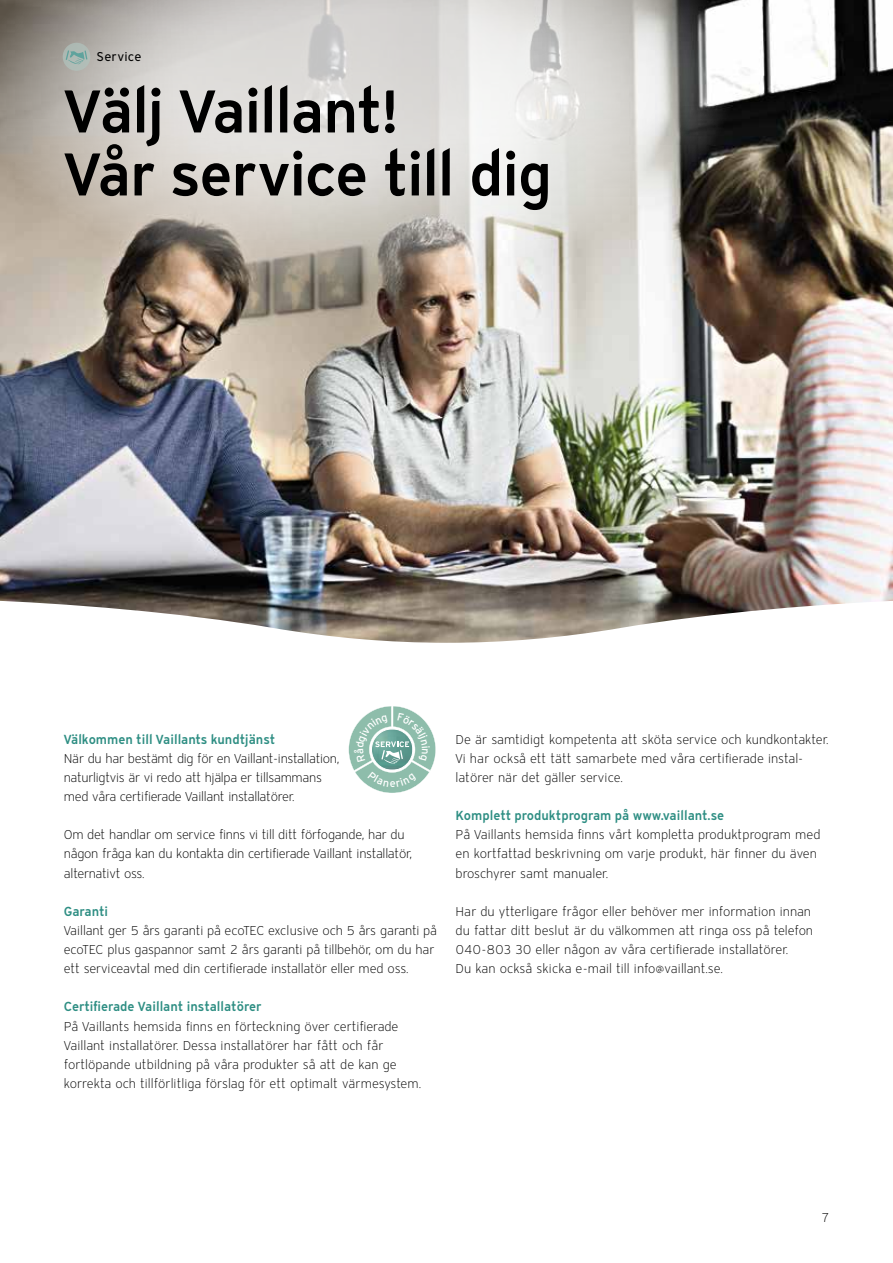
<style>
.page{position:relative;width:893px;height:1263px;background:#fff}
.page>*{position:absolute;margin:0;border:0;box-sizing:border-box;transform-origin:0 0}
.t1{font:600 60px/63px "Vaillant 13";letter-spacing:-.025em;color:#000}
.t2{font:300 12.75px/19.2px "Vaillant 16";letter-spacing:-.01em;color:#000}
.t3{font:600 12.75px "Vaillant 13";color:#2e8e83}
.t4{font:12.75px "Vaillant 16";letter-spacing:.015em;color:#000}
</style>
<div class="page">
<img style="left:0;top:0;width:893px;height:600px">
<svg style="left:0;top:0;width:743px;height:292px;background:#c2beb8"></svg>
<svg style="left:0;top:600px;width:893px;height:43px"></svg>
<div style="left:63px;top:43px;width:27px;height:28px;background:#afbbb5;border-radius:50%"></div>
<svg style="left:66px;top:50px;width:21px;height:14px"></svg>
<svg style="left:349px;top:706px;width:87px;height:87px"></svg>
<p class="t4" style="left:97px;top:48px;width:46px">Service</p>
<h1 class="t1" style="left:64px;top:78px;width:490px">Välj Vaillant!<br>Vår service till dig</h1>
<p class="t3" style="left:64px;top:730px;width:213px">Välkommen till Vaillants kundtjänst</p>
<p class="t2" style="left:64px;top:748px;width:277px">När du har bestämt dig för en Vaillant-installation, naturligtvis är vi redo att hjälpa er tillsammans med våra certifierade Vaillant installatörer.</p>
<p class="t2" style="left:64px;top:825px;width:350px">Om det handlar om service finns vi till ditt förfogande, har du någon fråga kan du kontakta din certifierade Vaillant installatör, alternativt oss.</p>
<p class="t3" style="left:64px;top:903px;width:46px">Garanti</p>
<p class="t2" style="left:64px;top:921px;width:375px">Vaillant ger 5 års garanti på ecoTEC exclusive och 5 års garanti på ecoTEC plus gaspannor samt 2 års garanti på tillbehör, om du har ett serviceavtal med din certifierade installatör eller med oss.</p>
<p class="t3" style="left:64px;top:998px;width:199px">Certifierade Vaillant installatörer</p>
<p class="t2" style="left:64px;top:1016px;width:359px">På Vaillants hemsida finns en förteckning över certifierade Vaillant installatörer. Dessa installatörer har fått och får fortlöpande utbildning på våra produkter så att de kan ge korrekta och tillförlitliga förslag för ett optimalt värmesystem.</p>
<p class="t2" style="left:456px;top:729px;width:374px">De är samtidigt kompetenta att sköta service och kundkontakter.<br>Vi har också ett tätt samarbete med våra certifierade instal&shy;latörer när det gäller service.</p>
<p class="t3" style="left:456px;top:807px;width:270px">Komplett produktprogram på www.vaillant.se</p>
<p class="t2" style="left:456px;top:825px;width:366px">På Vaillants hemsida finns vårt kompletta produktprogram med en kortfattad beskrivning om varje produkt, här finner du även broschyrer samt manualer.</p>
<p class="t2" style="left:456px;top:901px;width:359px">Har du ytterligare frågor eller behöver mer information innan du fattar ditt beslut är du välkommen att ringa oss på telefon 040-803 30 eller någon av våra certifierade installatörer.<br>Du kan också skicka e-mail till info@vaillant.se.</p>
<p class="t2" style="left:822px;top:1208px;width:9px">7</p>
</div>
